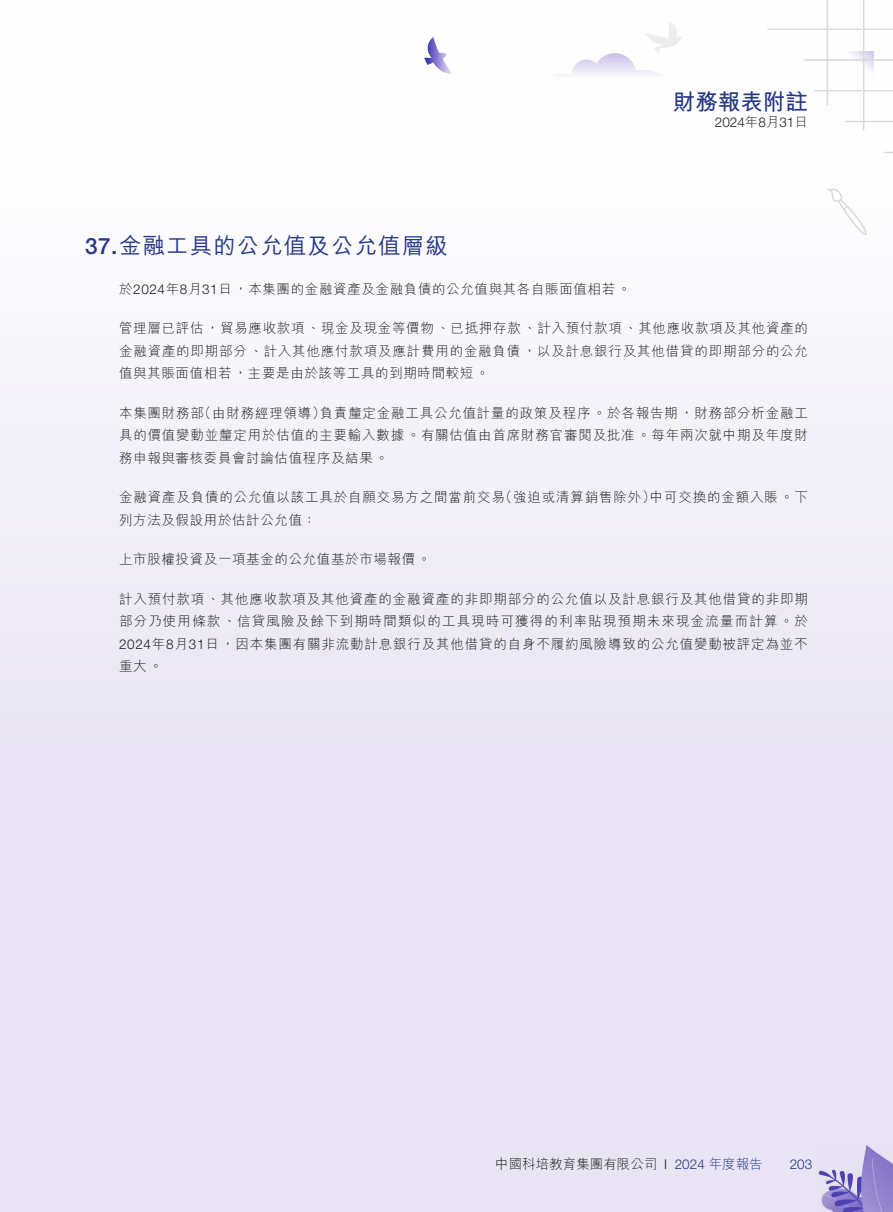
<style>
.page{position:relative;width:893px;height:1212px;background:#fff}
.page>*{position:absolute;margin:0;border:0;box-sizing:border-box;transform-origin:0 0}
.t1{font:500 22.5px "M Hei HK";letter-spacing:.045em;color:#253786}
.t2{font:700 22.5px "M Hei HK";color:#253786}
.t3{font:300 13.5px/22.5px "M Hei HK";letter-spacing:.06em;color:#1c1c1b;text-align:justify}
.t4{font:300 13.5px "M Hei HK";color:#1c1c1b}
.t5{font:300 13.5px "Helvetica Neue LT Pro";color:#1c1c1b}
.t6{font:300 13.5px "Helvetica Neue LT Pro";color:#253786}
.s1{font-family:"M Hei HK"}
.s2{font-family:"Helvetica Neue LT Pro"}
.s3{font-family:"Helvetica Neue LT Pro";color:#253786}
.s4{color:#253786}
</style>
<div class="page">
<div style="left:0;top:0;width:893px;height:1212px;background:linear-gradient(to bottom,#fffffe,#e2ddf0)"></div>
<svg style="left:766px;top:0;width:127px;height:236px"></svg>
<svg style="left:547px;top:22px;width:135px;height:63px"></svg>
<img style="left:818px;top:1143px;width:75px;height:69px">
<svg style="left:424px;top:37px;width:29px;height:37px"></svg>
<h1 class="t2" style="left:673px;top:86px;width:136px">財務報表附註</h1>
<p class="t5" style="left:715px;top:114px;width:95px">2024<span class="s1">年</span>8<span class="s1">月</span>31<span class="s1">日</span></p>
<h1 class="t1" style="left:85px;top:230px;width:364px"><span class="s2">37.</span> 金融工具的公允值及公允值層級</h1>
<p class="t3" style="left:119px;top:277px;width:513px">於<span class="s2">2024</span>年<span class="s2">8</span>月<span class="s2">31</span>日，本集團的金融資產及金融負債的公允值與其各自賬面值相若。</p>
<p class="t3" style="left:119px;top:317px;width:690px">管理層已評估，貿易應收款項、現金及現金等價物、已抵押存款、計入預付款項、其他應收款項及其他資產的金融資產的即期部分、計入其他應付款項及應計費用的金融負債，以及計息銀行及其他借貸的即期部分的公允值與其賬面值相若，主要是由於該等工具的到期時間較短。</p>
<p class="t3" style="left:119px;top:401px;width:690px">本集團財務部（由財務經理領導）負責釐定金融工具公允值計量的政策及程序。於各報告期，財務部分析金融工具的價值變動並釐定用於估值的主要輸入數據。有關估值由首席財務官審閱及批准。每年兩次就中期及年度財務申報與審核委員會討論估值程序及結果。</p>
<p class="t3" style="left:119px;top:486px;width:690px">金融資產及負債的公允值以該工具於自願交易方之間當前交易（強迫或清算銷售除外）中可交換的金額入賬。下列方法及假設用於估計公允值：</p>
<p class="t3" style="left:119px;top:548px;width:314px">上市股權投資及一項基金的公允值基於市場報價。</p>
<p class="t3" style="left:119px;top:587px;width:690px">計入預付款項、其他應收款項及其他資產的金融資產的非即期部分的公允值以及計息銀行及其他借貸的非即期部分乃使用條款、信貸風險及餘下到期時間類似的工具現時可獲得的利率貼現預期未來現金流量而計算。於<span class="s2">2024</span>年<span class="s2">8</span>月<span class="s2">31</span>日，因本集團有關非流動計息銀行及其他借貸的自身不履約風險導致的公允值變動被評定為並不重大。</p>
<p class="t4" style="left:495px;top:1154px;width:269px">中國科培教育集團有限公司 <span class="s2">I</span> <span class="s3">2024</span> <span class="s4">年度報告</span></p>
<p class="t6" style="left:790px;top:1156px;width:24px">203</p>
</div>
